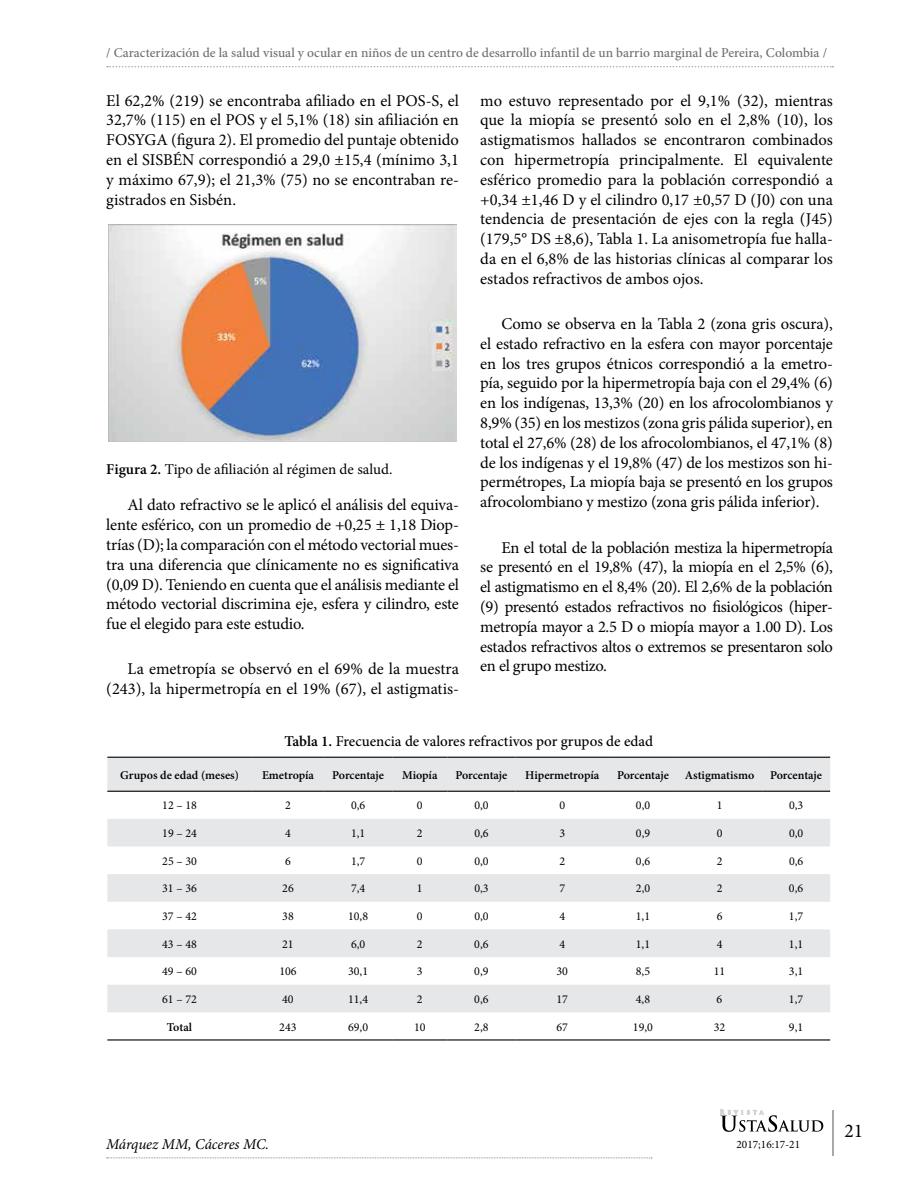
<style>
.page{position:relative;width:918px;height:1188px;background:#fff}
.page>*{position:absolute;margin:0;border:0;box-sizing:border-box;transform-origin:0 0}
.t1{font:19.5px "Minion Pro";color:#000}
.t2{font:16.5px/19.8px "Minion Pro";letter-spacing:-.005em;color:#000;text-align:justify}
.t3{font:500 15px "Minion Pro";color:#000}
.t4{font:15px "Minion Pro";color:#000}
.t5{font:italic 15px "Minion Pro";letter-spacing:-.01em;color:#000}
.t6{font:500 13.5px "Minion Pro";color:#6d6e71}
.t7{font:12px "Minion Pro";color:#000}
.t8{font:600 12px "Minion Pro";color:#000}
.t9{font:11.4px "Minion Pro";color:#000}
.s1{font-weight:600}
</style>
<div class="page">
<svg style="left:107px;top:1158px;width:545px;height:1px"></svg>
<svg style="left:107px;top:66px;width:726px;height:1px"></svg>
<hr style="left:832px;top:1110px;width:2px;height:45px;background:#a7a9ac">
<svg style="left:720px;top:1110px;width:103px;height:22px"></svg>
<img style="left:108px;top:225px;width:349px;height:217px">
<svg style="left:107px;top:758px;width:723px;height:254px;fill:#e6e7e8"></svg>
<hr style="left:107px;top:1039px;width:145px;height:2px;background:#000">
<hr style="left:252px;top:1039px;width:72px;height:2px;background:#000">
<hr style="left:324px;top:1039px;width:68px;height:2px;background:#000">
<hr style="left:392px;top:1039px;width:56px;height:2px;background:#000">
<hr style="left:448px;top:1039px;width:68px;height:2px;background:#000">
<hr style="left:516px;top:1039px;width:93px;height:2px;background:#000">
<hr style="left:609px;top:1039px;width:68px;height:2px;background:#000">
<hr style="left:677px;top:1039px;width:85px;height:2px;background:#000">
<hr style="left:762px;top:1039px;width:68px;height:2px;background:#000">
<hr style="left:107px;top:757px;width:145px;height:1px;background:#000">
<hr style="left:252px;top:757px;width:72px;height:1px;background:#000">
<hr style="left:324px;top:757px;width:68px;height:1px;background:#000">
<hr style="left:392px;top:757px;width:56px;height:1px;background:#000">
<hr style="left:448px;top:757px;width:68px;height:1px;background:#000">
<hr style="left:516px;top:757px;width:93px;height:1px;background:#000">
<hr style="left:609px;top:757px;width:68px;height:1px;background:#000">
<hr style="left:677px;top:757px;width:85px;height:1px;background:#000">
<hr style="left:762px;top:757px;width:68px;height:1px;background:#000">
<hr style="left:107px;top:791px;width:145px;height:1px;background:#000">
<hr style="left:252px;top:791px;width:72px;height:1px;background:#000">
<hr style="left:324px;top:791px;width:68px;height:1px;background:#000">
<hr style="left:392px;top:791px;width:56px;height:1px;background:#000">
<hr style="left:448px;top:791px;width:68px;height:1px;background:#000">
<hr style="left:516px;top:791px;width:93px;height:1px;background:#000">
<hr style="left:609px;top:791px;width:68px;height:1px;background:#000">
<hr style="left:677px;top:791px;width:85px;height:1px;background:#000">
<hr style="left:762px;top:791px;width:68px;height:1px;background:#000">
<p class="t6" style="left:106px;top:44px;width:722px">/ Caracterización de la salud visual y ocular en niños de un centro de desarrollo infantil de un barrio marginal de Pereira, Colombia /</p>
<p class="t2" style="left:106px;top:90px;width:354px">El 62,2% (219) se encontraba afiliado en el POS-S, el 32,7% (115) en el POS y el 5,1% (18) sin afiliación en FOSYGA (figura 2). El promedio del puntaje obtenido en el SISBÉN correspondió a 29,0 ±15,4 (mínimo 3,1 y máximo 67,9); el 21,3% (75) no se encontraban re&shy;gistrados en Sisbén.</p>
<p class="t4" style="left:106px;top:459px;width:288px"><span class="s1">Figura 2.</span> Tipo de afiliación al régimen de salud.</p>
<p class="t2" style="left:106px;top:495px;width:354px;text-indent:21px">Al dato refractivo se le aplicó el análisis del equiva&shy;lente esférico, con un promedio de +0,25 ± 1,18 Diop&shy;trías (D); la comparación con el método vectorial mues&shy;tra una diferencia que clínicamente no es significativa (0,09 D). Teniendo en cuenta que el análisis mediante el método vectorial discrimina eje, esfera y cilindro, este fue el elegido para este estudio.</p>
<p class="t2" style="left:106px;top:659px;width:354px;text-align:right">La emetropía se observó en el 69% de la muestra (243), la hipermetropía en el 19% (67), el astigmatis-</p>
<p class="t2" style="left:480px;top:90px;width:354px">mo estuvo representado por el 9,1% (32), mientras que la miopía se presentó solo en el 2,8% (10), los astigmatismos hallados se encontraron combinados con hipermetropía principalmente. El equivalente esférico promedio para la población correspondió a +0,34 ±1,46 D y el cilindro 0,17 ±0,57 D (J0) con una tendencia de presentación de ejes con la regla (J45) (179,5° DS ±8,6), Tabla 1. La anisometropía fue halla&shy;da en el 6,8% de las historias clínicas al comparar los estados refractivos de ambos ojos.</p>
<p class="t2" style="left:480px;top:314px;width:354px;text-indent:21px">Como se observa en la Tabla 2 (zona gris oscura), el estado refractivo en la esfera con mayor porcentaje en los tres grupos étnicos correspondió a la emetro&shy;pía, seguido por la hipermetropía baja con el 29,4% (6) en los indígenas, 13,3% (20) en los afrocolombianos y 8,9% (35) en los mestizos (zona gris pálida superior), en total el 27,6% (28) de los afrocolombianos, el 47,1% (8) de los indígenas y el 19,8% (47) de los mestizos son hi&shy;permétropes, La miopía baja se presentó en los grupos afrocolombiano y mestizo (zona gris pálida inferior).</p>
<p class="t2" style="left:480px;top:537px;width:354px;text-indent:21px">En el total de la población mestiza la hipermetropía se presentó en el 19,8% (47), la miopía en el 2,5% (6), el astigmatismo en el 8,4% (20). El 2,6% de la población (9) presentó estados refractivos no fisiológicos (hiper&shy;metropía mayor a 2.5 D o miopía mayor a 1.00 D). Los estados refractivos altos o extremos se presentaron solo en el grupo mestizo.</p>
<p class="t3" style="left:284px;top:731px;width:370px"><span class="s1">Tabla 1.</span> Frecuencia de valores refractivos por grupos de edad</p>
<p class="t8" style="left:120px;top:766px;width:120px">Grupos de edad (meses)</p>
<p class="t8" style="left:262px;top:766px;width:54px">Emetropía</p>
<p class="t8" style="left:332px;top:766px;width:53px">Porcentaje</p>
<p class="t8" style="left:402px;top:766px;width:37px">Miopía</p>
<p class="t8" style="left:456px;top:766px;width:53px">Porcentaje</p>
<p class="t8" style="left:525px;top:766px;width:76px">Hipermetropía</p>
<p class="t8" style="left:617px;top:766px;width:53px">Porcentaje</p>
<p class="t8" style="left:685px;top:766px;width:71px">Astigmatismo</p>
<p class="t8" style="left:770px;top:766px;width:53px">Porcentaje</p>
<p class="t7" style="left:162px;top:798px;width:36px">12 – 18</p>
<p class="t7" style="left:285px;top:798px;width:7px">2</p>
<p class="t7" style="left:351px;top:798px;width:16px">0,6</p>
<p class="t7" style="left:417px;top:798px;width:7px">0</p>
<p class="t7" style="left:474px;top:798px;width:16px">0,0</p>
<p class="t7" style="left:559px;top:798px;width:7px">0</p>
<p class="t7" style="left:636px;top:798px;width:16px">0,0</p>
<p class="t7" style="left:717px;top:798px;width:7px">1</p>
<p class="t7" style="left:789px;top:798px;width:16px">0,3</p>
<p class="t7" style="left:162px;top:825px;width:36px">19 – 24</p>
<p class="t7" style="left:285px;top:825px;width:7px">4</p>
<p class="t7" style="left:351px;top:825px;width:16px">1,1</p>
<p class="t7" style="left:417px;top:825px;width:7px">2</p>
<p class="t7" style="left:474px;top:825px;width:16px">0,6</p>
<p class="t7" style="left:559px;top:825px;width:7px">3</p>
<p class="t7" style="left:636px;top:825px;width:16px">0,9</p>
<p class="t7" style="left:717px;top:825px;width:7px">0</p>
<p class="t7" style="left:789px;top:825px;width:16px">0,0</p>
<p class="t7" style="left:162px;top:853px;width:36px">25 – 30</p>
<p class="t7" style="left:285px;top:853px;width:7px">6</p>
<p class="t7" style="left:351px;top:853px;width:16px">1,7</p>
<p class="t7" style="left:417px;top:853px;width:7px">0</p>
<p class="t7" style="left:474px;top:853px;width:16px">0,0</p>
<p class="t7" style="left:559px;top:853px;width:7px">2</p>
<p class="t7" style="left:636px;top:853px;width:16px">0,6</p>
<p class="t7" style="left:717px;top:853px;width:7px">2</p>
<p class="t7" style="left:789px;top:853px;width:16px">0,6</p>
<p class="t7" style="left:162px;top:880px;width:36px">31 – 36</p>
<p class="t7" style="left:282px;top:880px;width:13px">26</p>
<p class="t7" style="left:351px;top:880px;width:16px">7,4</p>
<p class="t7" style="left:417px;top:880px;width:7px">1</p>
<p class="t7" style="left:474px;top:880px;width:16px">0,3</p>
<p class="t7" style="left:559px;top:880px;width:7px">7</p>
<p class="t7" style="left:636px;top:880px;width:16px">2,0</p>
<p class="t7" style="left:717px;top:880px;width:7px">2</p>
<p class="t7" style="left:789px;top:880px;width:16px">0,6</p>
<p class="t7" style="left:162px;top:908px;width:36px">37 – 42</p>
<p class="t7" style="left:282px;top:908px;width:13px">38</p>
<p class="t7" style="left:348px;top:908px;width:22px">10,8</p>
<p class="t7" style="left:417px;top:908px;width:7px">0</p>
<p class="t7" style="left:474px;top:908px;width:16px">0,0</p>
<p class="t7" style="left:559px;top:908px;width:7px">4</p>
<p class="t7" style="left:636px;top:908px;width:16px">1,1</p>
<p class="t7" style="left:717px;top:908px;width:7px">6</p>
<p class="t7" style="left:789px;top:908px;width:16px">1,7</p>
<p class="t7" style="left:162px;top:936px;width:36px">43 – 48</p>
<p class="t7" style="left:282px;top:936px;width:13px">21</p>
<p class="t7" style="left:351px;top:936px;width:16px">6,0</p>
<p class="t7" style="left:417px;top:936px;width:7px">2</p>
<p class="t7" style="left:474px;top:936px;width:16px">0,6</p>
<p class="t7" style="left:559px;top:936px;width:7px">4</p>
<p class="t7" style="left:636px;top:936px;width:16px">1,1</p>
<p class="t7" style="left:717px;top:936px;width:7px">4</p>
<p class="t7" style="left:789px;top:936px;width:16px">1,1</p>
<p class="t7" style="left:162px;top:963px;width:36px">49 – 60</p>
<p class="t7" style="left:279px;top:963px;width:19px">106</p>
<p class="t7" style="left:348px;top:963px;width:22px">30,1</p>
<p class="t7" style="left:417px;top:963px;width:7px">3</p>
<p class="t7" style="left:474px;top:963px;width:16px">0,9</p>
<p class="t7" style="left:556px;top:963px;width:13px">30</p>
<p class="t7" style="left:636px;top:963px;width:16px">8,5</p>
<p class="t7" style="left:714px;top:963px;width:13px">11</p>
<p class="t7" style="left:789px;top:963px;width:16px">3,1</p>
<p class="t7" style="left:162px;top:991px;width:36px">61 – 72</p>
<p class="t7" style="left:282px;top:991px;width:13px">40</p>
<p class="t7" style="left:348px;top:991px;width:22px">11,4</p>
<p class="t7" style="left:417px;top:991px;width:7px">2</p>
<p class="t7" style="left:474px;top:991px;width:16px">0,6</p>
<p class="t7" style="left:556px;top:991px;width:13px">17</p>
<p class="t7" style="left:636px;top:991px;width:16px">4,8</p>
<p class="t7" style="left:717px;top:991px;width:7px">6</p>
<p class="t7" style="left:789px;top:991px;width:16px">1,7</p>
<p class="t8" style="left:167px;top:1018px;width:27px">Total</p>
<p class="t7" style="left:279px;top:1019px;width:19px">243</p>
<p class="t7" style="left:348px;top:1019px;width:22px">69,0</p>
<p class="t7" style="left:414px;top:1019px;width:13px">10</p>
<p class="t7" style="left:474px;top:1019px;width:16px">2,8</p>
<p class="t7" style="left:556px;top:1019px;width:13px">67</p>
<p class="t7" style="left:633px;top:1019px;width:22px">19,0</p>
<p class="t7" style="left:714px;top:1019px;width:13px">32</p>
<p class="t7" style="left:789px;top:1019px;width:16px">9,1</p>
<p class="t5" style="left:106px;top:1134px;width:164px">Márquez MM, Cáceres MC.</p>
<p class="t9" style="left:737px;top:1137px;width:65px">2017;16:17-21</p>
<p class="t1" style="left:844px;top:1118px;width:20px">21</p>
</div>
